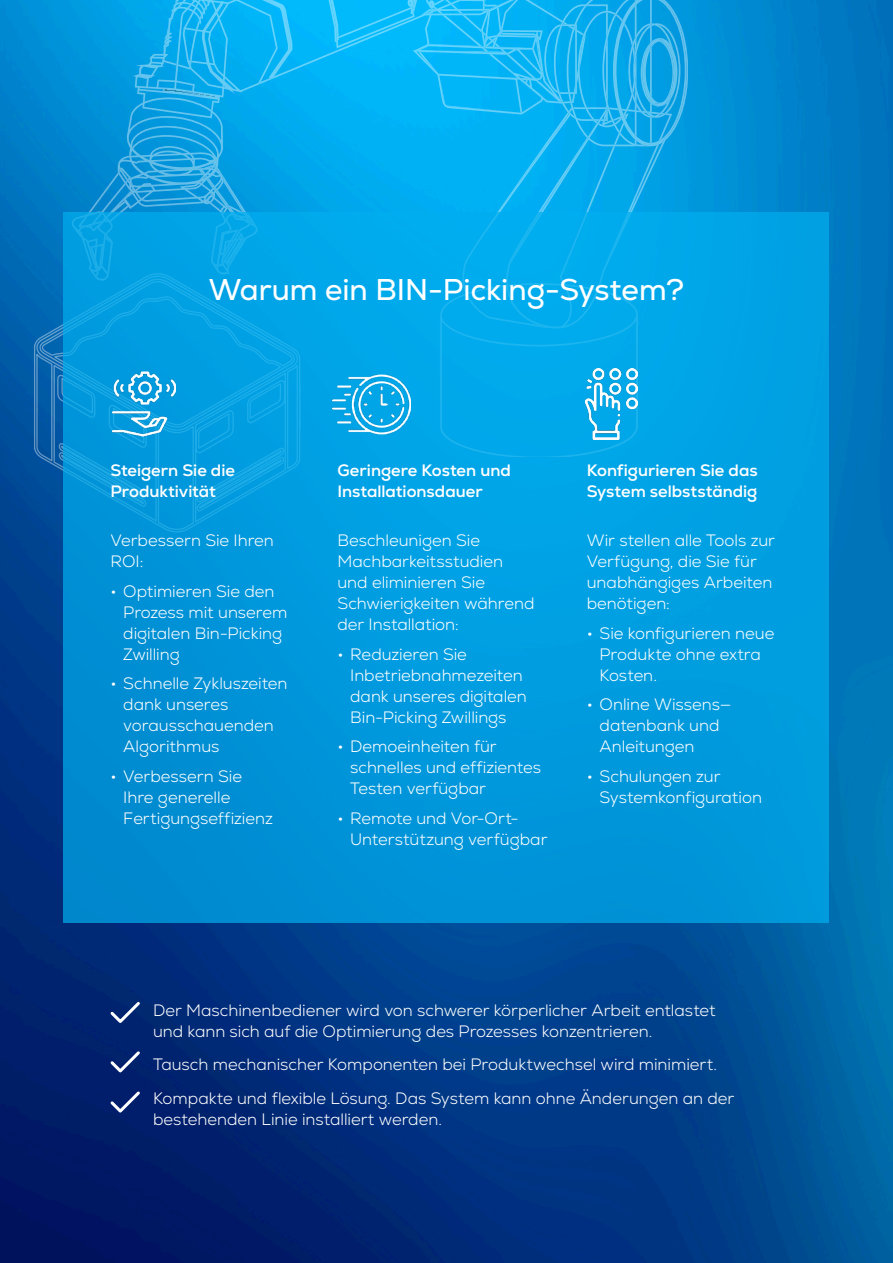
<style>
.page{position:relative;width:893px;height:1263px;background:#fff}
.page>*{position:absolute;margin:0;border:0;box-sizing:border-box;transform-origin:0 0}
.t1{font:30px "Nexa";color:#fff}
.t2{font:300 16.5px/21px "Nexa";color:#fff}
.t3{font:700 16.5px/21px "Nexa";color:#fff}
</style>
<div class="page">
<img style="left:0;top:0;width:893px;height:1263px">
<svg style="left:72px;top:0;width:615px;height:213px;background:#0aacee"></svg>
<img style="left:118px;top:0;width:174px;height:213px">
<img style="left:336px;top:0;width:99px;height:48px">
<svg style="left:33px;top:273px;width:31px;height:260px;background:#0d63ab"></svg>
<svg style="left:108px;top:999px;width:35px;height:27px"></svg>
<svg style="left:108px;top:1048px;width:35px;height:27px"></svg>
<svg style="left:108px;top:1089px;width:35px;height:26px"></svg>
<div style="left:64px;top:213px;width:765px;height:710px;background:linear-gradient(to bottom,#02aaec,#008fd4)"></div>
<img style="left:586px;top:369px;width:52px;height:70px">
<img style="left:332px;top:374px;width:79px;height:60px">
<img style="left:113px;top:371px;width:63px;height:66px">
<h1 class="t1" style="left:209px;top:271px;width:476px">Warum ein BIN-Picking-System?</h1>
<p class="t3" style="left:111px;top:460px;width:126px">Steigern Sie die<br>Produktivität</p>
<p class="t2" style="left:111px;top:530px;width:165px">Verbessern Sie Ihren<br>ROI:</p>
<p class="t2" style="left:123px;top:581px;width:166px;text-indent:-13px">• Optimieren Sie den<br>Prozess mit unserem digitalen Bin-Picking<br>Zwilling</p>
<p class="t2" style="left:123px;top:673px;width:166px;text-indent:-13px">• Schnelle Zykluszeiten dank unseres vorausschauenden<br>Algorithmus</p>
<p class="t2" style="left:123px;top:766px;width:151px;text-indent:-13px">• Verbessern Sie<br>Ihre generelle<br>Fertigungseffizienz</p>
<p class="t3" style="left:337px;top:460px;width:175px">Geringere Kosten und<br>Installationsdauer</p>
<p class="t2" style="left:337px;top:530px;width:198px">Beschleunigen Sie<br>Machbarkeitsstudien und eliminieren Sie<br>Schwierigkeiten während der Installation:</p>
<p class="t2" style="left:350px;top:644px;width:178px;text-indent:-13px">• Reduzieren Sie<br>Inbetriebnahmezeiten dank unseres digitalen<br>Bin-Picking Zwillings</p>
<p class="t2" style="left:350px;top:736px;width:192px;text-indent:-13px">• Demoeinheiten für schnelles und effizientes<br>Testen verfügbar</p>
<p class="t2" style="left:350px;top:808px;width:199px;text-indent:-13px">• Remote und Vor-Ort-<br>Unterstützung verfügbar</p>
<p class="t3" style="left:587px;top:460px;width:172px">Konfigurieren Sie das<br>System selbstständig</p>
<p class="t2" style="left:587px;top:530px;width:190px">Wir stellen alle Tools zur<br>Verfügung, die Sie für unabhängiges Arbeiten benötigen:</p>
<p class="t2" style="left:600px;top:623px;width:176px;text-indent:-13px">• Sie konfigurieren neue<br>Produkte ohne extra<br>Kosten.</p>
<p class="t2" style="left:600px;top:694px;width:133px;text-indent:-13px">• Online Wissens— datenbank und<br>Anleitungen</p>
<p class="t2" style="left:600px;top:766px;width:164px;text-indent:-13px">• Schulungen zur<br>Systemkonfiguration</p>
<p class="t2" style="left:153px;top:1000px;width:564px">Der Maschinenbediener wird von schwerer körperlicher Arbeit entlastet und kann sich auf die Optimierung des Prozesses konzentrieren.</p>
<p class="t2" style="left:153px;top:1048px;width:583px;line-height:33.8px">Tausch mechanischer Komponenten bei Produktwechsel wird minimiert.<br>Kompakte und flexible Lösung. Das System kann ohne Änderungen an der</p>
<p class="t2" style="left:153px;top:1109px;width:290px">bestehenden Linie installiert werden.</p>
</div>
